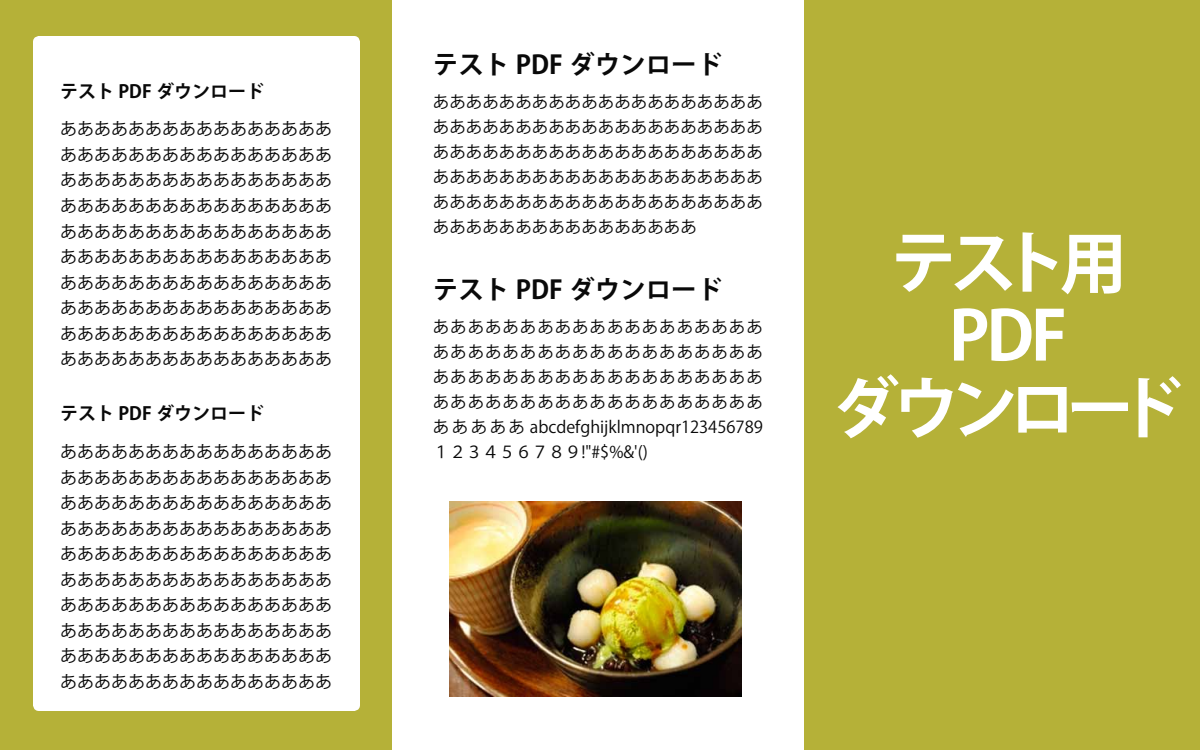
<style>
.page{position:relative;width:1200px;height:750px;background:#fff}
.page>*{position:absolute;margin:0;border:0;box-sizing:border-box;transform-origin:0 0}
.t1{font:700 67.5px/72.9px "Koz Go Pro";letter-spacing:-.125em;color:#fff;text-align:center}
.t2{font:700 25.5px "Koz Go Pro";color:#090909}
.t3{font:700 18px "Koz Go Pro";color:#090909}
.t4{font:16.95px/25.5px "Koz Go Pro";color:#090909;text-align:justify}
.t5{font:16.5px/25px "Koz Go Pro";color:#090909;text-align:justify}
</style>
<div class="page">
<div style="left:804px;top:0;width:396px;height:750px;background:#b5b138"></div>
<div style="left:0;top:0;width:391px;height:750px;background:#b5b138"></div>
<img style="left:450px;top:501px;width:291px;height:196px">
<div style="left:33px;top:36px;width:327px;height:675px;background:#fff;border-radius:6px"></div>
<p class="t3" style="left:60px;top:79px;width:206px">テスト PDF ダウンロード</p>
<p class="t4" style="left:60px;top:117px;width:274px">ああああああああああああああああああああああああああああああああああああああああああああああああああああああああああああああああああああああああああああああああああああああああああああああああああああああああああああああああああああああああああああああああああああああああああああああああああああああああああああああああ</p>
<p class="t3" style="left:60px;top:402px;width:206px">テスト PDF ダウンロード</p>
<p class="t4" style="left:60px;top:440px;width:274px">ああああああああああああああああああああああああああああああああああああああああああああああああああああああああああああああああああああああああああああああああああああああああああああああああああああああああああああああああああああああああああああああああああああああああああああああああああああああああああああああああ</p>
<h2 class="t2" style="left:433px;top:48px;width:291px">テスト PDF ダウンロード</h2>
<p class="t5" style="left:433px;top:90px;width:331px">ああああああああああああああああああああああああああああああああああああああああああああああああああああああああああああああああああああああああああああああああああああああああああああああああああああああああああああああああああああ</p>
<h2 class="t2" style="left:433px;top:273px;width:291px">テスト PDF ダウンロード</h2>
<p class="t5" style="left:433px;top:315px;width:332px">あああああああああああああああああああああああああああああああああああああああああああああああああああああああああああああああああああああああああああああああああ abcdefghijklmnopqr123456789<br>１２３４５６７８９ "! #$%&amp; ()'</p>
<h1 class="t1" style="left:831px;top:231px;width:354px">テスト用<br>PDF<br>ダウンロード</h1>
</div>
